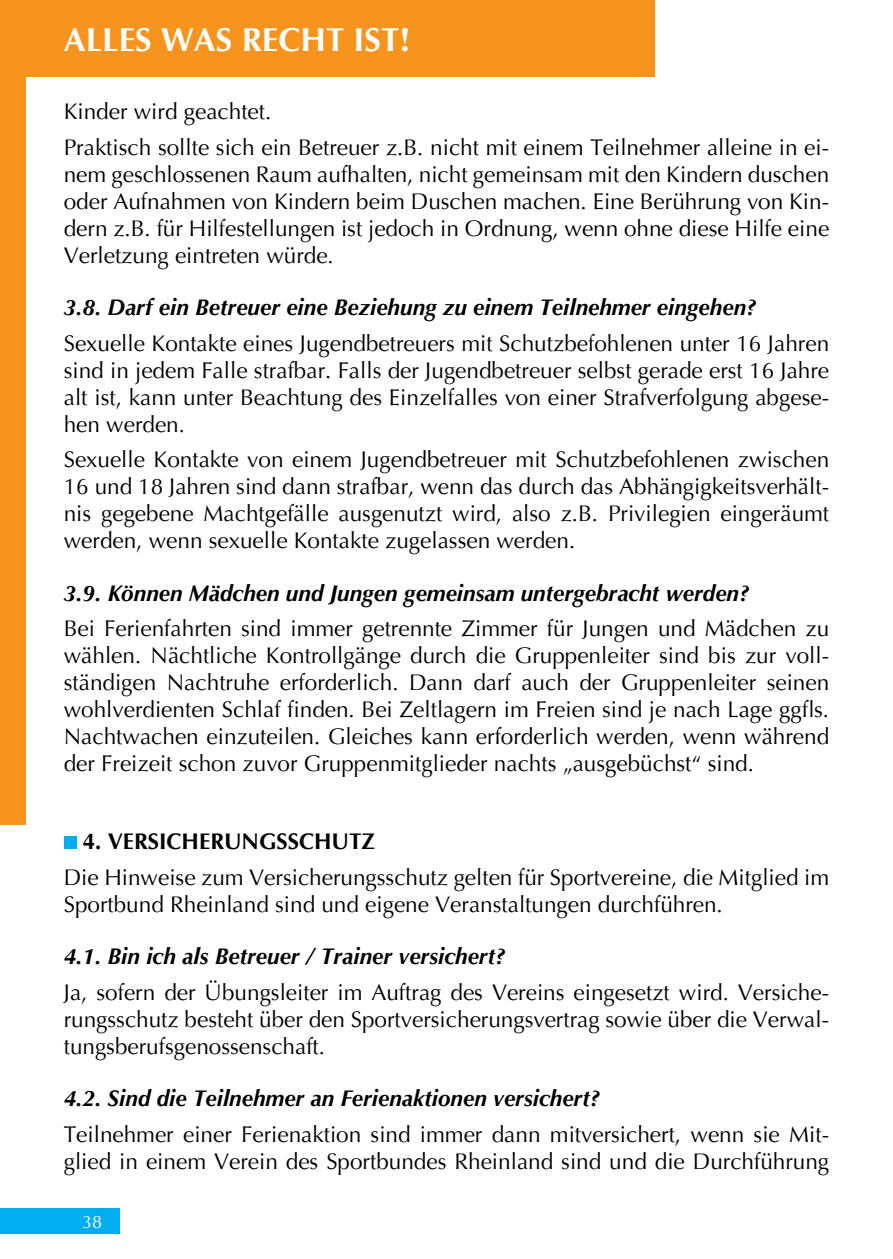
<style>
.page{position:relative;width:893px;height:1259px;background:#fff}
.page>*{position:absolute;margin:0;border:0;box-sizing:border-box;transform-origin:0 0}
.t1{font:700 33px "Optima";color:#fff}
.t2{font:22.5px/27px "Optima";color:#000;text-align:justify}
.t3{font:italic 700 22.5px "Optima";color:#000}
.t4{font:700 22.5px "Optima";color:#000}
.t5{font:18px "Optima";color:#fff}
</style>
<div class="page">
<div style="left:0;top:1208px;width:119px;height:25px;background:#00aeef"></div>
<div style="left:0;top:0;width:655px;height:77px;background:#f7941e"></div>
<div style="left:0;top:77px;width:26px;height:748px;background:#f7941e"></div>
<div style="left:64px;top:836px;width:13px;height:13px;background:#00aeef"></div>
<h1 class="t1" style="left:64px;top:18px;width:348px">ALLES WAS RECHT IST!</h1>
<p class="t2" style="left:64px;top:94px;width:767px;line-height:35.4px">Kinder wird geachtet.<br>Praktisch sollte sich ein Betreuer z.B. nicht mit einem Teilnehmer alleine in ei-</p>
<p class="t2" style="left:64px;top:161px;width:767px">nem geschlossenen Raum aufhalten, nicht gemeinsam mit den Kindern duschen oder Aufnahmen von Kindern beim Duschen machen. Eine Berührung von Kin&shy;dern z.B. für Hilfestellungen ist jedoch in Ordnung, wenn ohne diese Hilfe eine Verletzung eintreten würde.</p>
<p class="t3" style="left:64px;top:293px;width:694px">3.8. Darf ein Betreuer eine Beziehung zu einem Teilnehmer eingehen?</p>
<p class="t2" style="left:64px;top:330px;width:767px">Sexuelle Kontakte eines Jugendbetreuers mit Schutzbefohlenen unter 16 Jahren sind in jedem Falle strafbar. Falls der Jugendbetreuer selbst gerade erst 16 Jahre alt ist, kann unter Beachtung des Einzelfalles von einer Strafverfolgung abgese&shy;hen werden.</p>
<p class="t2" style="left:64px;top:446px;width:767px">Sexuelle Kontakte von einem Jugendbetreuer mit Schutzbefohlenen zwischen 16 und 18 Jahren sind dann strafbar, wenn das durch das Abhängigkeitsverhält&shy;nis gegebene Machtgefälle ausgenutzt wird, also z.B. Privilegien eingeräumt werden, wenn sexuelle Kontakte zugelassen werden.</p>
<p class="t3" style="left:64px;top:579px;width:687px">3.9. Können Mädchen und Jungen gemeinsam untergebracht werden?</p>
<p class="t2" style="left:64px;top:615px;width:767px">Bei Ferienfahrten sind immer getrennte Zimmer für Jungen und Mädchen zu wählen. Nächtliche Kontrollgänge durch die Gruppenleiter sind bis zur voll&shy;ständigen Nachtruhe erforderlich. Dann darf auch der Gruppenleiter seinen wohlverdienten Schlaf finden. Bei Zeltlagern im Freien sind je nach Lage ggfls.<br>Nachtwachen einzuteilen. Gleiches kann erforderlich werden, wenn während der Freizeit schon zuvor Gruppenmitglieder nachts „ausgebüchst“ sind.</p>
<p class="t4" style="left:83px;top:827px;width:174px">4. VERSICHERUNGSS</p>
<p class="t4" style="left:299px;top:827px;width:78px">CHUTZ</p>
<p class="t2" style="left:64px;top:864px;width:767px">Die Hinweise zum Versicherungsschutz gelten für Sportvereine, die Mitglied im<br>Sportbund Rheinland sind und eigene Veranstaltungen durchführen.</p>
<p class="t3" style="left:64px;top:942px;width:443px">4.1. Bin ich als Betreuer / Trainer versichert?</p>
<p class="t2" style="left:64px;top:979px;width:767px">Ja, sofern der Übungsleiter im Auftrag des Vereins eingesetzt wird. Versiche&shy;rungsschutz besteht über den Sportversicherungsvertrag sowie über die Verwal&shy;tungsberufsgenossenschaft.</p>
<p class="t3" style="left:64px;top:1084px;width:538px">4.2. Sind die Teilnehmer an Ferienaktionen versichert?</p>
<p class="t2" style="left:64px;top:1121px;width:767px">Teilnehmer einer Ferienaktion sind immer dann mitversichert, wenn sie Mit&shy;glied in einem Verein des Sportbundes Rheinland sind und die Durchführung</p>
<p class="t5" style="left:82px;top:1210px;width:22px">38</p>
</div>
